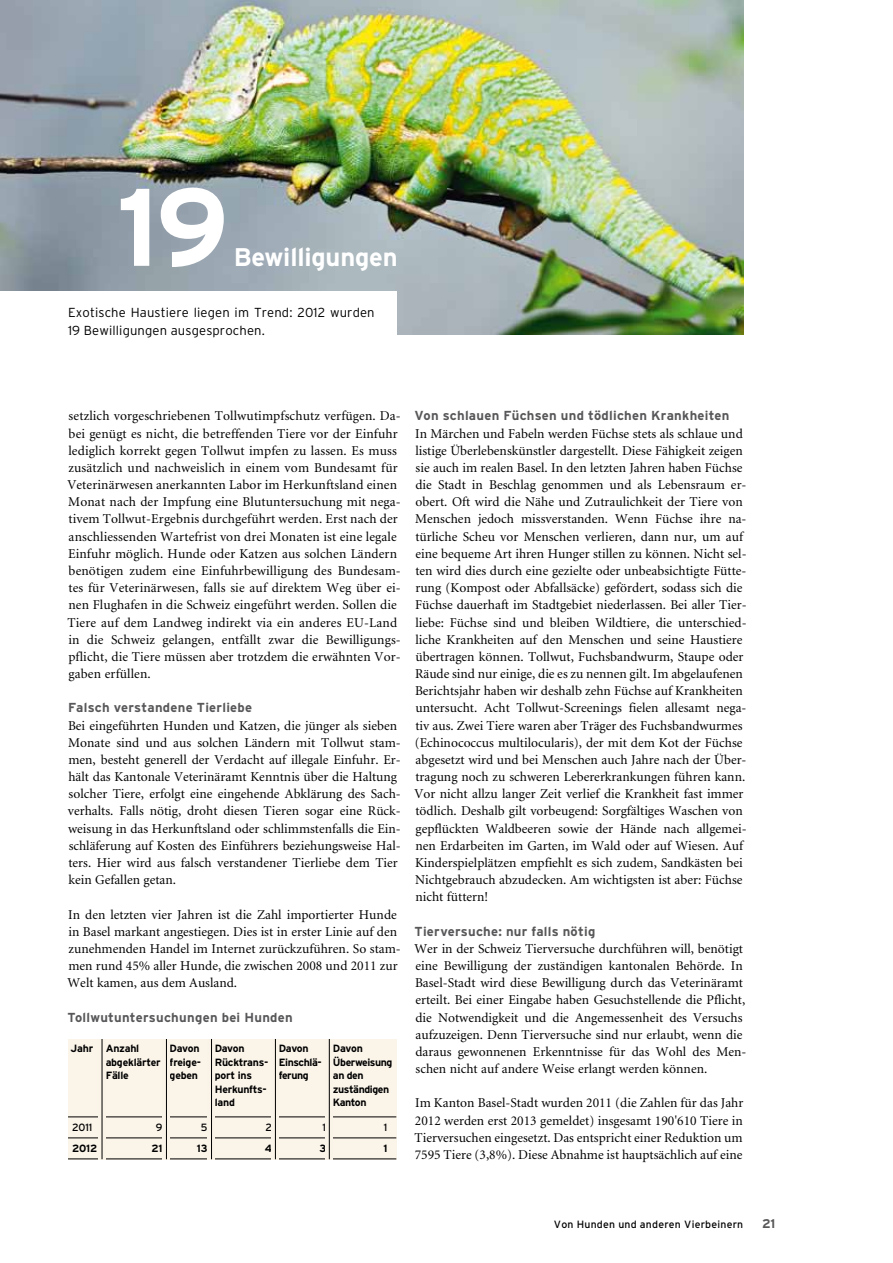
<style>
.page{position:relative;width:893px;height:1263px;background:#fff}
.page>*{position:absolute;margin:0;border:0;box-sizing:border-box;transform-origin:0 0}
.t1{font:700 109.95px "Interstate";color:#fff}
.t2{font:700 25.5px "Interstate";letter-spacing:-.005em;color:#fff}
.t3{font:13.5px/17.1px "Minion";color:#000}
.t4{font:700 13.05px "Interstate";letter-spacing:.02em;color:#58585a}
.t5{font:300 13.05px/17.1px "Interstate";letter-spacing:.01em;color:#000}
.t6{font:700 12.6px "Interstate";color:#58585a}
.t7{font:700 10.5px/13.5px "Interstate";letter-spacing:-.025em;color:#000}
.t8{font:10.5px "Interstate";letter-spacing:.02em;color:#000}
</style>
<div class="page">
<div style="left:68px;top:1039px;width:328px;height:120px;background:#faf4e9"></div>
<hr style="left:68px;top:1116px;width:328px;height:1px;background:#000">
<hr style="left:68px;top:1137px;width:328px;height:1px;background:#000">
<hr style="left:68px;top:1158px;width:328px;height:1px;background:#000">
<svg style="left:98px;top:1039px;width:7px;height:120px"></svg>
<hr style="left:102px;top:1039px;width:1px;height:120px;background:#000">
<svg style="left:272px;top:1039px;width:7px;height:120px"></svg>
<hr style="left:275px;top:1039px;width:1px;height:120px;background:#000">
<svg style="left:326px;top:1039px;width:7px;height:120px"></svg>
<hr style="left:329px;top:1039px;width:1px;height:120px;background:#000">
<div style="left:163px;top:1039px;width:7px;height:120px;background:#faf4e8"></div>
<hr style="left:166px;top:1039px;width:1px;height:120px;background:#000">
<div style="left:208px;top:1039px;width:7px;height:120px;background:#faf4e8"></div>
<hr style="left:211px;top:1039px;width:1px;height:120px;background:#000">
<img style="left:0;top:0;width:743px;height:334px">
<div style="left:0;top:292px;width:396px;height:55px;background:#fff"></div>
<h1 class="t1" style="left:117px;top:166px;width:114px">19</h1>
<h2 class="t2" style="left:234px;top:243px;width:165px">Bewilligungen</h2>
<p class="t5" style="left:68px;top:304px;width:308px">Exotische Haustiere liegen im Trend: 2012 wurden<br>19 Bewilligungen ausgesprochen.</p>
<p class="t3" style="left:67px;top:408px;width:335px">setzlich vorgeschriebenen Tollwutimpfschutz verfügen. Da&shy;bei genügt es nicht, die betreffenden Tiere vor der Einfuhr lediglich korrekt gegen Tollwut impfen zu lassen. Es muss zusätzlich und nachweislich in einem vom Bundesamt für Veterinärwesen anerkannten Labor im Herkunftsland einen Monat nach der Impfung eine Blutuntersuchung mit nega&shy;tivem Tollwut-Ergebnis durchgeführt werden. Erst nach der anschliessenden Wartefrist von drei Monaten ist eine legale Einfuhr möglich. Hunde oder Katzen aus solchen Ländern benötigen zudem eine Einfuhrbewilligung des Bundesam&shy;tes für Veterinärwesen, falls sie auf direktem Weg über ei&shy;nen Flughafen in die Schweiz eingeführt werden. Sollen die Tiere auf dem Landweg indirekt via ein anderes EU-Land in die Schweiz gelangen, entfällt zwar die Bewilligungs&shy;pflicht, die Tiere müssen aber trotzdem die erwähnten Vor&shy;gaben erfüllen.</p>
<p class="t4" style="left:68px;top:700px;width:186px">Falsch verstandene Tierliebe</p>
<p class="t3" style="left:68px;top:717px;width:334px">Bei eingeführten Hunden und Katzen, die jünger als sieben Monate sind und aus solchen Ländern mit Tollwut stam&shy;men, besteht generell der Verdacht auf illegale Einfuhr. Er&shy;hält das Kantonale Veterinäramt Kenntnis über die Haltung solcher Tiere, erfolgt eine eingehende Abklärung des Sach&shy;verhalts. Falls nötig, droht diesen Tieren sogar eine Rück&shy;weisung in das Herkunftsland oder schlimmstenfalls die Ein&shy;schläferung auf Kosten des Einführers beziehungsweise Hal&shy;ters. Hier wird aus falsch verstandener Tierliebe dem Tier kein Gefallen getan.</p>
<p class="t3" style="left:68px;top:906px;width:335px">In den letzten vier Jahren ist die Zahl importierter Hunde in Basel markant angestiegen. Dies ist in erster Linie auf den zunehmenden Handel im Internet zurückzuführen. So stam&shy;men rund 45% aller Hunde, die zwischen 2008 und 2011 zur Welt kamen, aus dem Ausland.</p>
<p class="t4" style="left:68px;top:1010px;width:227px">Tollwutuntersuchungen bei Hunden</p>
<p class="t7" style="left:106px;top:1042px;width:57px;text-indent:-35px">Jahr Anzahl abgeklärter<br>Fälle</p>
<p class="t7" style="left:170px;top:1042px;width:33px">Davon freige&shy;geben</p>
<p class="t7" style="left:215px;top:1042px;width:55px">Davon<br>Rücktrans&shy;port ins<br>Herkunfts&shy;land</p>
<p class="t7" style="left:279px;top:1042px;width:44px">Davon<br>Einschlä&shy;ferung</p>
<p class="t7" style="left:333px;top:1042px;width:61px">Davon<br>Überweisung an den zuständigen<br>Kanton</p>
<p class="t8" style="left:72px;top:1122px;width:22px">2011</p>
<p class="t8" style="left:156px;top:1122px;width:8px">9</p>
<p class="t8" style="left:201px;top:1122px;width:8px">5</p>
<p class="t8" style="left:265px;top:1122px;width:8px">2</p>
<p class="t8" style="left:323px;top:1122px;width:5px">1</p>
<p class="t8" style="left:384px;top:1122px;width:5px">1</p>
<p class="t7" style="left:72px;top:1142px;width:27px">2012</p>
<p class="t7" style="left:152px;top:1142px;width:13px">21</p>
<p class="t7" style="left:197px;top:1142px;width:12px">13</p>
<p class="t7" style="left:265px;top:1142px;width:9px">4</p>
<p class="t7" style="left:319px;top:1142px;width:8px">3</p>
<p class="t7" style="left:383px;top:1142px;width:6px">1</p>
<p class="t4" style="left:415px;top:408px;width:316px">Von schlauen Füchsen und tödlichen Krankheiten</p>
<p class="t3" style="left:414px;top:425px;width:334px">In Märchen und Fabeln werden Füchse stets als schlaue und listige Überlebenskünstler dargestellt. Diese Fähigkeit zeigen sie auch im realen Basel. In den letzten Jahren haben Füchse die Stadt in Beschlag genommen und als Lebensraum er&shy;obert. Oft wird die Nähe und Zutraulichkeit der Tiere von Menschen jedoch missverstanden. Wenn Füchse ihre na&shy;türliche Scheu vor Menschen verlieren, dann nur, um auf eine bequeme Art ihren Hunger stillen zu können. Nicht sel&shy;ten wird dies durch eine gezielte oder unbeabsichtigte Fütte&shy;rung (Kompost oder Abfallsäcke) gefördert, sodass sich die Füchse dauerhaft im Stadtgebiet niederlassen. Bei aller Tier&shy;liebe: Füchse sind und bleiben Wildtiere, die unterschied&shy;liche Krankheiten auf den Menschen und seine Haustiere übertragen können. Tollwut, Fuchsbandwurm, Staupe oder Räude sind nur einige, die es zu nennen gilt. Im abgelaufenen Berichtsjahr haben wir deshalb zehn Füchse auf Krankheiten untersucht. Acht Tollwut-Screenings fielen allesamt nega&shy;tiv aus. Zwei Tiere waren aber Träger des Fuchsbandwurmes (Echinococcus multilocularis), der mit dem Kot der Füchse abgesetzt wird und bei Menschen auch Jahre nach der Über&shy;tragung noch zu schweren Lebererkrankungen führen kann.<br>Vor nicht allzu langer Zeit verlief die Krankheit fast immer tödlich. Deshalb gilt vorbeugend: Sorgfältiges Waschen von gepflückten Waldbeeren sowie der Hände nach allgemei&shy;nen Erdarbeiten im Garten, im Wald oder auf Wiesen. Auf Kinderspielplätzen empfiehlt es sich zudem, Sandkästen bei Nichtgebrauch abzudecken. Am wichtigsten ist aber: Füchse nicht füttern!</p>
<p class="t4" style="left:414px;top:924px;width:182px">Tierversuche: nur falls nötig</p>
<p class="t3" style="left:415px;top:940px;width:333px">Wer in der Schweiz Tierversuche durchführen will, benötigt eine Bewilligung der zuständigen kantonalen Behörde. In Basel-Stadt wird diese Bewilligung durch das Veterinäramt erteilt. Bei einer Eingabe haben Gesuchstellende die Pflicht, die Notwendigkeit und die Angemessenheit des Versuchs aufzuzeigen. Denn Tierversuche sind nur erlaubt, wenn die daraus gewonnenen Erkenntnisse für das Wohl des Men&shy;schen nicht auf andere Weise erlangt werden können.</p>
<p class="t3" style="left:415px;top:1095px;width:330px;text-align:justify">Im Kanton Basel-Stadt wurden 2011 (die Zahlen für das Jahr 2012 werden erst 2013 gemeldet) insgesamt 190'610 Tiere in Tierversuchen eingesetzt. Das entspricht einer Reduktion um 7595 Tiere (3,8%). Diese Abnahme ist hauptsächlich auf eine</p>
<p class="t8" style="left:554px;top:1218px;width:191px">Von Hunden und anderen Vierbeinern</p>
<p class="t6" style="left:762px;top:1216px;width:15px">21</p>
</div>
